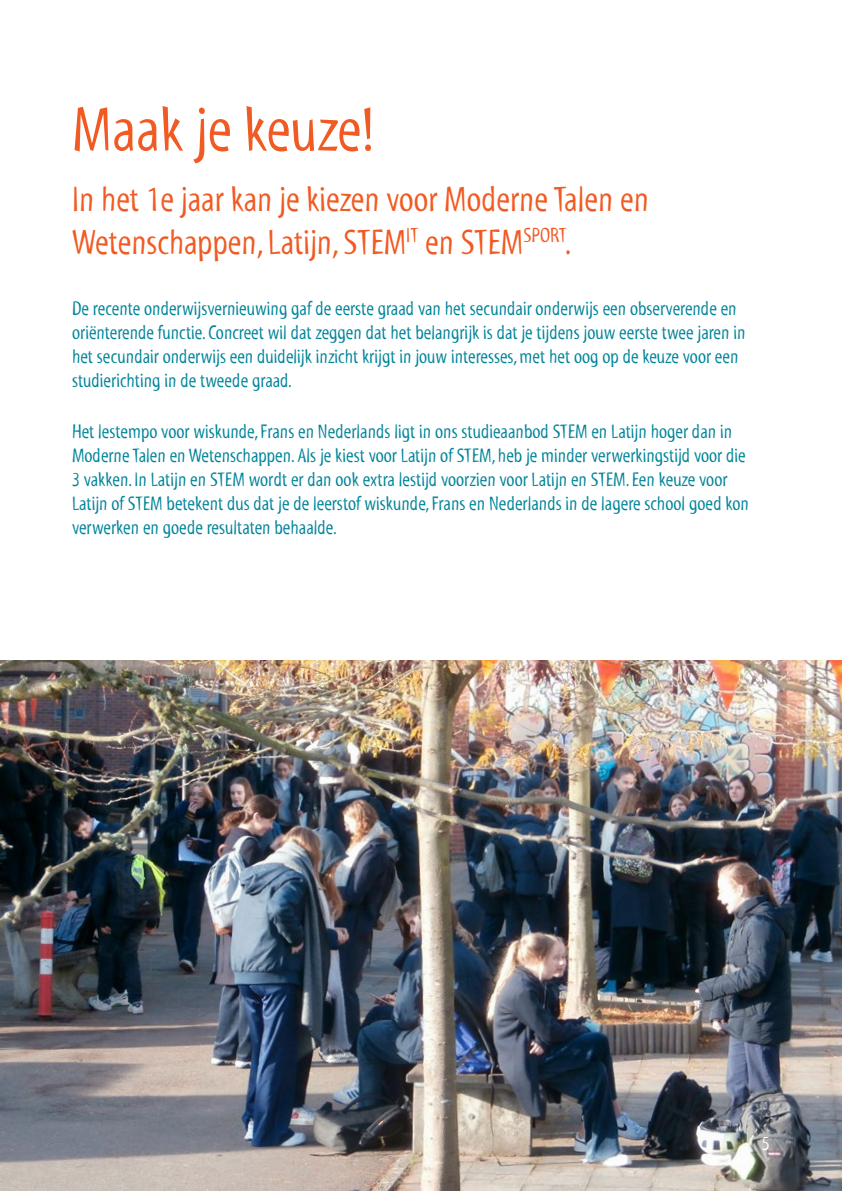
<style>
.page{position:relative;width:842px;height:1191px;background:#fff}
.page>*{position:absolute;margin:0;border:0;box-sizing:border-box;transform-origin:0 0}
.t1{font:64px "Myriad Std Tilt";color:#f15a22}
.t2{font:36px/43.2px "Myriad Std Tilt";color:#f15a22}
.t3{font:20px/24px "Myriad Std Tilt";color:#00849a}
.t4{font:20px "Myriad Std Tilt";color:#fff}
</style>
<div class="page">
<img style="left:0;top:660px;width:842px;height:531px">
<h1 class="t1" style="left:72px;top:94px;width:304px">Maak je keuze!</h1>
<h2 class="t2" style="left:72px;top:178px;width:578px">In het 1e jaar kan je kiezen voor Moderne Talen en<br>Wetenschappen, Latijn, STEM<sup>IT</sup> en STEM<sup>SPORT</sup>.</h2>
<p class="t3" style="left:72px;top:296px;width:675px">De recente onderwijsvernieuwing gaf de eerste graad van het secundair onderwijs een observerende en oriënterende functie. Concreet wil dat zeggen dat het belangrijk is dat je tijdens jouw eerste twee jaren in het secundair onderwijs een duidelijk inzicht krijgt in jouw interesses, met het oog op de keuze voor een studierichting in de tweede graad.</p>
<p class="t3" style="left:72px;top:420px;width:678px">Het lestempo voor wiskunde, Frans en Nederlands ligt in ons studieaanbod STEM en Latijn hoger dan in Moderne Talen en Wetenschappen. Als je kiest voor Latijn of STEM, heb je minder verwerkingstijd voor die 3 vakken. In Latijn en STEM wordt er dan ook extra lestijd voorzien voor Latijn en STEM. Een keuze voor Latijn of STEM betekent dus dat je de leerstof wiskunde, Frans en Nederlands in de lagere school goed kon verwerken en goede resultaten behaalde.</p>
<p class="t4" style="left:762px;top:1132px;width:9px">5</p>
</div>
